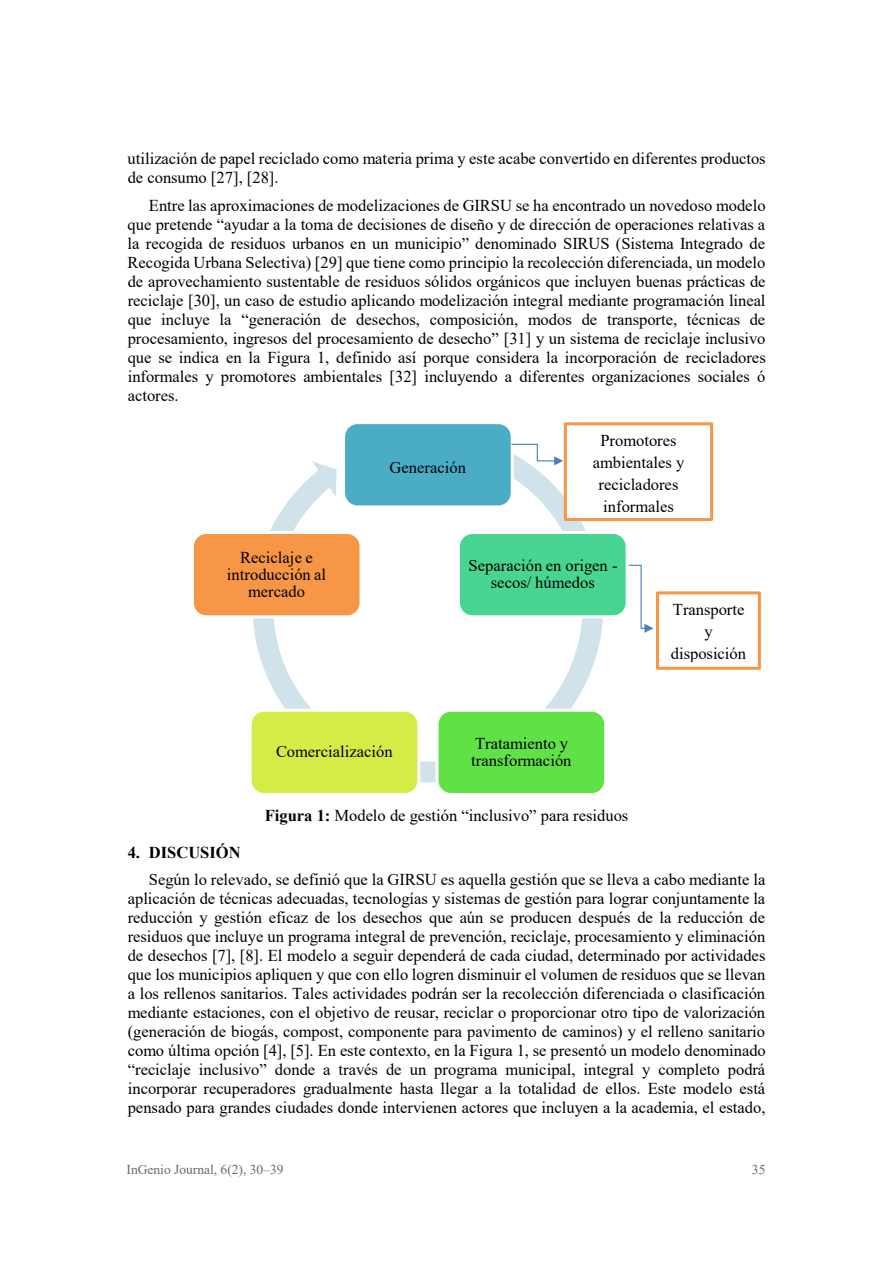
<style>
.page{position:relative;width:893px;height:1263px;background:#fff}
.page>*{position:absolute;margin:0;border:0;box-sizing:border-box;transform-origin:0 0}
.t1{font:16.5px/19px "Times New Roman";color:#000;text-align:center}
.t2{font:700 16.5px "Times New Roman";color:#000}
.t3{font:13.5px "Times New Roman";color:#6d6867}
.s1{font-weight:700}
</style>
<div class="page">
<svg style="left:253px;top:441px;width:350px;height:342px"></svg>
<div style="left:342px;top:421px;width:172px;height:87px;background:#4bacc6;border:3px solid #fff;border-radius:14px"></div>
<div style="left:457px;top:531px;width:172px;height:87px;background:#48d491;border:3px solid #fff;border-radius:14px"></div>
<div style="left:435px;top:709px;width:172px;height:87px;background:#60e146;border:3px solid #fff;border-radius:14px"></div>
<div style="left:249px;top:709px;width:171px;height:87px;background:#d5ec46;border:3px solid #fff;border-radius:14px"></div>
<div style="left:191px;top:531px;width:172px;height:87px;background:#f79646;border:3px solid #fff;border-radius:14px"></div>
<div style="left:656px;top:591px;width:105px;height:79px;border:3px solid #f79646"></div>
<svg style="left:511px;top:444px;width:52px;height:21px"></svg>
<div style="left:565px;top:424px;width:147px;height:95px;background:#fff"></div>
<div style="left:564px;top:422px;width:149px;height:99px;border:3px solid #f79646"></div>
<svg style="left:629px;top:565px;width:24px;height:68px"></svg>
<p class="t1" style="left:128px;top:149px;width:639px;text-align:left">utilización de papel reciclado como materia prima y este acabe convertido en diferentes productos de consumo [27], [28].</p>
<p class="t1" style="left:128px;top:196px;width:640px;text-align:justify;text-indent:21px">Entre las aproximaciones de modelizaciones de GIRSU se ha encontrado un novedoso modelo que pretende “ayudar a la toma de decisiones de diseño y de dirección de operaciones relativas a la recogida de residuos urbanos en un municipio” denominado SIRUS (Sistema Integrado de Recogida Urbana Selectiva) [29] que tiene como principio la recolección diferenciada, un modelo de aprovechamiento sustentable de residuos sólidos orgánicos que incluyen buenas prácticas de reciclaje [30], un caso de estudio aplicando modelización integral mediante programación lineal que incluye la “generación de desechos, composición, modos de transporte, técnicas de procesamiento, ingresos del procesamiento de desecho” [31] y un sistema de reciclaje inclusivo que se indica en la Figura 1, definido así porque considera la incorporación de recicladores informales y promotores ambientales [32] incluyendo a diferentes organizaciones sociales ó actores.</p>
<p class="t1" style="left:227px;top:548px;width:101px;line-height:17.1px">Reciclaje e introducción al mercado</p>
<p class="t1" style="left:390px;top:458px;width:78px">Generación</p>
<p class="t1" style="left:593px;top:429px;width:93px;line-height:21.9px">Promotores ambientales y recicladores informales</p>
<p class="t1" style="left:469px;top:556px;width:151px;line-height:17.1px">Separación en origen - secos/ húmedos</p>
<p class="t1" style="left:671px;top:598px;width:77px;line-height:21.9px">Transporte y disposición</p>
<p class="t1" style="left:276px;top:742px;width:118px">Comercialización</p>
<p class="t1" style="left:471px;top:734px;width:102px;line-height:17.1px;text-align:left">Tratamiento y transformación</p>
<p class="t1" style="left:265px;top:805px;width:365px"><span class="s1">Figura 1:</span> Modelo de gestión “inclusivo” para residuos</p>
<p class="t2" style="left:128px;top:840px;width:115px">4. DISCUSIÓN</p>
<p class="t1" style="left:128px;top:870px;width:639px;text-align:justify;text-indent:21px">Según lo relevado, se definió que la GIRSU es aquella gestión que se lleva a cabo mediante la aplicación de técnicas adecuadas, tecnologías y sistemas de gestión para lograr conjuntamente la reducción y gestión eficaz de los desechos que aún se producen después de la reducción de residuos que incluye un programa integral de prevención, reciclaje, procesamiento y eliminación de desechos [7], [8]. El modelo a seguir dependerá de cada ciudad, determinado por actividades que los municipios apliquen y que con ello logren disminuir el volumen de residuos que se llevan a los rellenos sanitarios. Tales actividades podrán ser la recolección diferenciada o clasificación mediante estaciones, con el objetivo de reusar, reciclar o proporcionar otro tipo de valorización (generación de biogás, compost, componente para pavimento de caminos) y el relleno sanitario como última opción [4], [5]. En este contexto, en la Figura 1, se presentó un modelo denominado “reciclaje inclusivo” donde a través de un programa municipal, integral y completo podrá incorporar recuperadores gradualmente hasta llegar a la totalidad de ellos. Este modelo está pensado para grandes ciudades donde intervienen actores que incluyen a la academia, el estado,</p>
<p class="t3" style="left:126px;top:1160px;width:159px">InGenio Journal, 6(2), 30–39</p>
<p class="t3" style="left:752px;top:1160px;width:15px">35</p>
</div>
